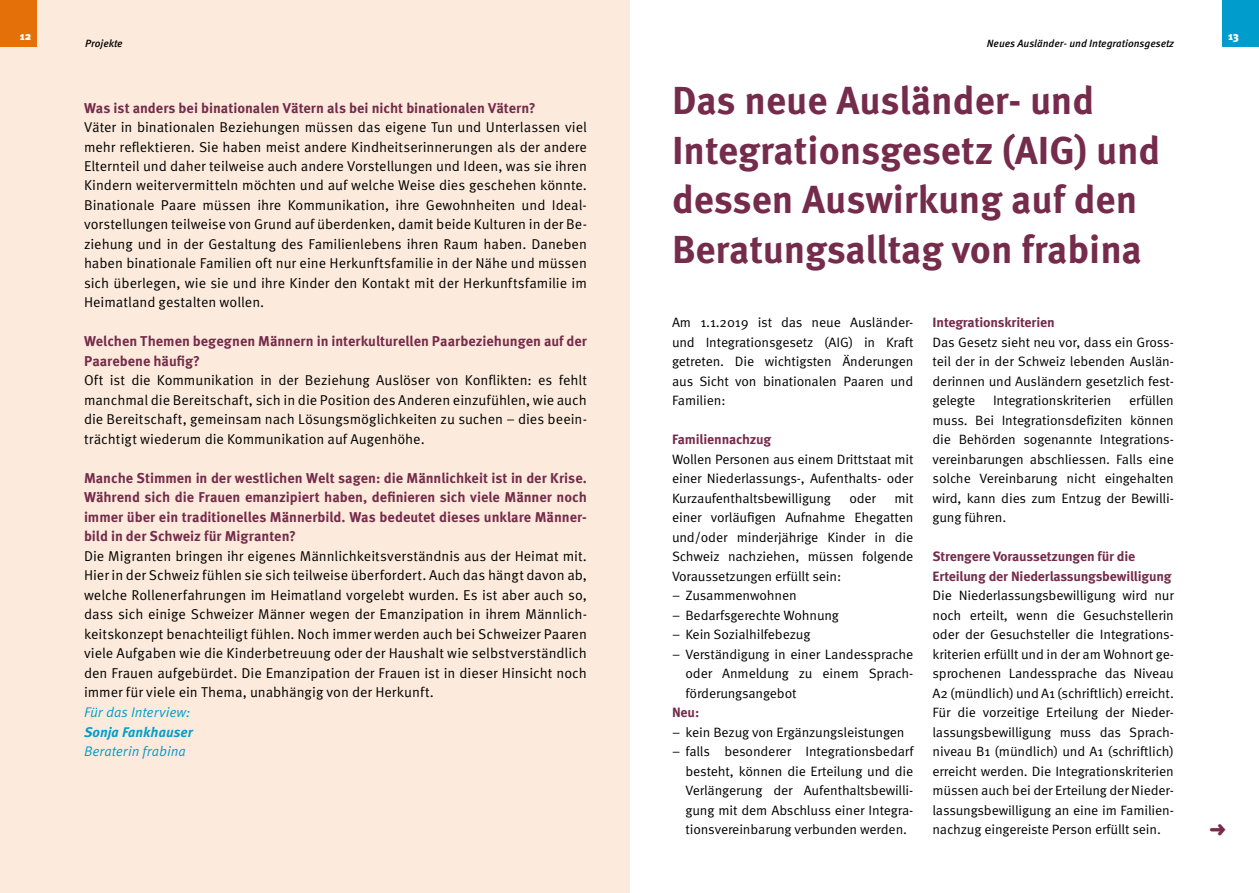
<style>
.page{position:relative;width:1259px;height:893px;background:#fff}
.page>*{position:absolute;margin:0;border:0;box-sizing:border-box;transform-origin:0 0}
.t1{font:700 39px/49.5px "Meta Pro";color:#752b4b}
.t2{font:14.25px/19.5px "Meta Pro";color:#000;text-align:justify}
.t3{font:700 14.25px/19.5px "Meta Pro";color:#752b4b}
.t4{font:italic 13.95px "Meta Pro";color:#009dcc}
.t5{font:italic 700 13.95px "Meta Pro";color:#009dcc}
.t6{font:13.5px/19.5px "Meta Pro";letter-spacing:-.01em;color:#000;text-align:justify}
.t7{font:700 13.5px/19.5px "Meta Pro";letter-spacing:-.01em;color:#752b4b}
.t8{font:900 11.25px "Meta Pro";color:#fff}
.t9{font:italic 500 10.5px "Meta Pro";color:#000}
</style>
<div class="page">
<div style="left:0;top:0;width:629px;height:893px;background:#fcebdc"></div>
<div style="left:0;top:0;width:36px;height:47px;background:#e4700a"></div>
<div style="left:1222px;top:0;width:37px;height:47px;background:#009dcc"></div>
<p class="t8" style="left:20px;top:29px;width:13px">12</p>
<p class="t8" style="left:1228px;top:29px;width:12px">13</p>
<p class="t9" style="left:85px;top:37px;width:39px">Projekte</p>
<p class="t9" style="left:987px;top:37px;width:189px">Neues Ausländer- und Integrationsgesetz</p>
<p class="t3" style="left:84px;top:98px;width:453px">Was ist anders bei binationalen Vätern als bei nicht binationalen Vätern?</p>
<p class="t2" style="left:84px;top:118px;width:504px">Väter in binationalen Beziehungen müssen das eigene Tun und Unterlassen viel mehr reflektieren. Sie haben meist andere Kindheitserinnerungen als der andere Elternteil und daher teilweise auch andere Vorstellungen und Ideen, was sie ihren Kindern weitervermitteln möchten und auf welche Weise dies geschehen könnte.<br>Binationale Paare müssen ihre Kommunikation, ihre Gewohnheiten und Ideal&shy;vorstellungen teilweise von Grund auf überdenken, damit beide Kulturen in der Be&shy;ziehung und in der Gestaltung des Familienlebens ihren Raum haben. Daneben haben binationale Familien oft nur eine Herkunftsfamilie in der Nähe und müssen sich überlegen, wie sie und ihre Kinder den Kontakt mit der Herkunftsfamilie im Heimatland gestalten wollen.</p>
<p class="t3" style="left:84px;top:332px;width:504px">Welchen Themen begegnen Männern in interkulturellen Paarbeziehungen auf der<br>Paarebene häufig?</p>
<p class="t2" style="left:84px;top:371px;width:504px">Oft ist die Kommunikation in der Beziehung Auslöser von Konflikten: es fehlt manchmal die Bereitschaft, sich in die Position des Anderen einzufühlen, wie auch die Bereitschaft, gemeinsam nach Lösungsmöglichkeiten zu suchen – dies beein&shy;trächtigt wiederum die Kommunikation auf Augenhöhe.</p>
<p class="t3" style="left:84px;top:469px;width:504px;text-align:justify">Manche Stimmen in der westlichen Welt sagen: die Männlichkeit ist in der Krise.<br>Während sich die Frauen emanzipiert haben, definieren sich viele Männer noch immer über ein traditionelles Männerbild. Was bedeutet dieses unklare Männer&shy;bild in der Schweiz für Migranten?</p>
<p class="t2" style="left:84px;top:547px;width:504px">Die Migranten bringen ihr eigenes Männlichkeitsverständnis aus der Heimat mit.<br>Hier in der Schweiz fühlen sie sich teilweise überfordert. Auch das hängt davon ab, welche Rollenerfahrungen im Heimatland vorgelebt wurden. Es ist aber auch so, dass sich einige Schweizer Männer wegen der Emanzipation in ihrem Männlich&shy;keitskonzept benachteiligt fühlen. Noch immer werden auch bei Schweizer Paaren viele Aufgaben wie die Kinderbetreuung oder der Haushalt wie selbstverständlich den Frauen aufgebürdet. Die Emanzipation der Frauen ist in dieser Hinsicht noch immer für viele ein Thema, unabhängig von der Herkunft.</p>
<p class="t4" style="left:84px;top:703px;width:108px">Für das Interview:</p>
<p class="t5" style="left:84px;top:723px;width:110px">Sonja Fankhauser</p>
<p class="t4" style="left:84px;top:742px;width:103px">Beraterin frabina</p>
<h1 class="t1" style="left:672px;top:77px;width:490px">Das neue Ausländer- und<br>Integrationsgesetz (AIG) und dessen Auswirkung auf den<br>Beratungsalltag von frabina</h1>
<p class="t6" style="left:672px;top:313px;width:243px">Am 1.1.2019 ist das neue Ausländer&shy;und Integrationsgesetz (AIG) in Kraft getreten. Die wichtigsten Änderungen aus Sicht von binationalen Paaren und Familien:</p>
<p class="t7" style="left:672px;top:430px;width:101px">Familiennachzug</p>
<p class="t6" style="left:672px;top:449px;width:243px">Wollen Personen aus einem Drittstaat mit einer Niederlassungs-, Aufenthalts- oder Kurzaufenthaltsbewilligung</p>
<p class="t6" style="left:849px;top:488px;width:28px">oder</p>
<p class="t6" style="left:672px;top:488px;width:243px;text-indent:222px">mit einer vorläufigen Aufnahme Ehegatten und/oder minderjährige Kinder in die Schweiz nachziehen, müssen folgende Voraussetzungen erfüllt sein:</p>
<p class="t6" style="left:672px;top:586px;width:126px">– Zusammenwohnen</p>
<p class="t6" style="left:672px;top:605px;width:168px">– Bedarfsgerechte Wohnung</p>
<p class="t6" style="left:672px;top:625px;width:140px">– Kein Sozialhilfebezug</p>
<p class="t6" style="left:685px;top:645px;width:229px;text-indent:-13px">– Verständigung in einer Landessprache oder Anmeldung zu einem Sprach&shy;förderungsangebot</p>
<p class="t7" style="left:672px;top:703px;width:29px">Neu:</p>
<p class="t6" style="left:672px;top:722px;width:234px">– kein Bezug von Ergänzungsleistungen</p>
<p class="t6" style="left:685px;top:742px;width:229px;text-indent:-13px">– falls besonderer Integrationsbedarf besteht, können die Erteilung und die Verlängerung der Aufenthaltsbewilli&shy;gung mit dem Abschluss einer Integra&shy;tionsvereinbarung verbunden werden.</p>
<p class="t7" style="left:932px;top:313px;width:124px">Integrationskriterien</p>
<p class="t6" style="left:932px;top:332px;width:243px">Das Gesetz sieht neu vor, dass ein Gross&shy;teil der in der Schweiz lebenden Auslän&shy;derinnen und Ausländern gesetzlich fest&shy;gelegte</p>
<p class="t6" style="left:993px;top:391px;width:120px">Integrationskriterien</p>
<p class="t6" style="left:932px;top:391px;width:243px;text-indent:197px">erfüllen muss. Bei Integrationsdefiziten können die Behörden sogenannte Integrations&shy;vereinbarungen abschliessen. Falls eine solche Vereinbarung nicht eingehalten wird, kann dies zum Entzug der Bewilli&shy;gung führen.</p>
<p class="t7" style="left:932px;top:547px;width:241px">Strengere Voraussetzungen für die<br>Erteilung der Niederlassungsbewilligung</p>
<p class="t6" style="left:932px;top:586px;width:243px">Die Niederlassungsbewilligung wird nur noch erteilt, wenn die Gesuchstellerin oder der Gesuchsteller die Integrations&shy;kriterien erfüllt und in der am Wohnort ge&shy;sprochenen Landessprache das Niveau A2 (mündlich) und A1 (schriftlich) erreicht.<br>Für die vorzeitige Erteilung der Nieder&shy;lassungsbewilligung muss das Sprach&shy;niveau B1 (mündlich) und A1 (schriftlich) erreicht werden. Die Integrationskriterien müssen auch bei der Erteilung der Nieder&shy;lassungsbewilligung an eine im Familien&shy;nachzug eingereiste Person erfüllt sein.</p>
</div>
